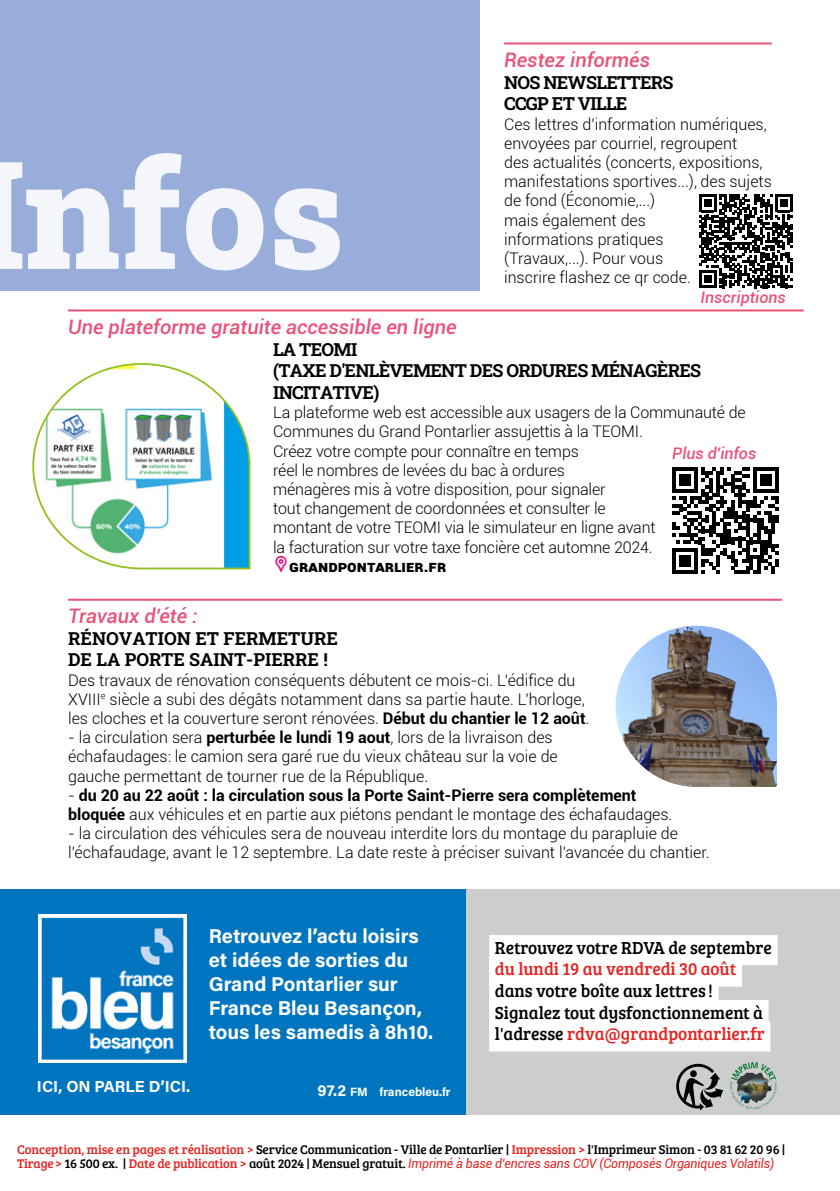
<style>
.page{position:relative;width:840px;height:1191px;background:#fff}
.page>*{position:absolute;margin:0;border:0;box-sizing:border-box;transform-origin:0 0}
.t1{font:150px "Roboto Slab";color:#fff}
.t2{font:700 20px/24px "Acumin Pro";color:#fff}
.t3{font:italic 500 20px "Roboto";color:#ea5278}
.t4{font:18px/21.6px "Bree Serif";color:#000;scale:.96 1}
.t5{font:18px/21.6px "Roboto Slab";letter-spacing:-.04em;color:#000}
.t6{font:18px/21.6px "Roboto Slab";color:#000}
.t7{font:18px "Bree Serif";color:#e52421;scale:.96 1}
.t8{font:300 16px/19.2px "Roboto";color:#000}
.t9{font:700 16px/19.2px "Roboto";color:#000}
.t10{font:italic 500 16px "Roboto";color:#ea5278}
.t11{font:900 16px "Roboto";color:#000}
.t12{font:700 16px "Acumin Pro";letter-spacing:-.005em;color:#fff}
.t13{font:13px "Bree Serif";letter-spacing:-.01em;color:#000}
.t14{font:italic 13px "Roboto";letter-spacing:-.01em;color:#e52421;scale:.95 1}
.t15{font:700 12px "Acumin Pro";color:#fff}
.s1{font-weight:700}
.s2{font-weight:300}
.s3{font-size:16px}
.s4{color:#e52421}
.s5{font-family:"Bree Serif";font-style:normal}
.s6{font-family:"Bree Serif";font-style:normal;color:#000}
</style>
<div class="page">
<div style="left:465px;top:889px;width:374px;height:225px;background:#cdcdcd"></div>
<div style="left:0;top:889px;width:465px;height:225px;background:#0075bf"></div>
<div style="left:489px;top:935px;width:288px;height:30px;background:#fff"></div>
<div style="left:489px;top:956px;width:252px;height:30px;background:#fff"></div>
<div style="left:489px;top:978px;width:229px;height:30px;background:#fff"></div>
<div style="left:489px;top:1000px;width:279px;height:30px;background:#fff"></div>
<div style="left:489px;top:1021px;width:281px;height:30px;background:#fff"></div>
<div style="left:0;top:0;width:480px;height:291px;background:#99adda"></div>
<img style="left:38px;top:915px;width:148px;height:148px">
<svg style="left:676px;top:1063px;width:46px;height:47px"></svg>
<svg style="left:730px;top:1062px;width:46px;height:48px"></svg>
<hr style="left:68px;top:599px;width:713px;height:2px;background:#ea5278">
<hr style="left:68px;top:309px;width:735px;height:2px;background:#ea5278">
<hr style="left:504px;top:42px;width:267px;height:2px;background:#ea5278">
<svg style="left:32px;top:363px;width:219px;height:207px"></svg>
<svg style="left:672px;top:467px;width:106px;height:106px"></svg>
<svg style="left:699px;top:195px;width:93px;height:93px"></svg>
<img style="left:615px;top:625px;width:161px;height:162px">
<h1 class="t1" style="left:25px;top:112px;width:320px">nfos</h1>
<p class="t3" style="left:504px;top:46px;width:147px">Restez informés</p>
<p class="t5" style="left:504px;top:71px;width:171px">NOS NEWSLETTERS<br>CCGP ET VILLE</p>
<p class="t8" style="left:504px;top:114px;width:269px">Ces lettres d'information numériques, envoyées par courriel, regroupent<br>des actualités (concerts, expositions, manifestations sportives...), des sujets de fond (Économie,...)<br>mais également des<br>informations pratiques<br>(Travaux,...). Pour vous<br>inscrire flashez ce qr code.</p>
<p class="t10" style="left:700px;top:286px;width:87px">Inscriptions</p>
<p class="t3" style="left:68px;top:313px;width:390px">Une plateforme gratuite accessible en ligne</p>
<p class="t5" style="left:273px;top:338px;width:429px">LA TEOMI<br>(TAXE D'ENLÈVEMENT DES ORDURES MÉNAGÈRES<br>INCITATIVE)</p>
<p class="t8" style="left:273px;top:402px;width:474px">La plateforme web est accessible aux usagers de la Communauté de Communes du Grand Pontarlier assujettis à la TEOMI.<br>Créez votre compte pour connaître en temps<br>réel le nombres de levées du bac à ordures<br>ménagères mis à votre disposition, pour signaler<br>tout changement de coordonnées et consulter le<br>montant de votre TEOMI via le simulateur en ligne avant<br>la facturation sur votre taxe foncière cet automne 2024.</p>
<p class="t11" style="left:289px;top:555px;width:159px">grandpontarlier.fr</p>
<p class="t10" style="left:671px;top:442px;width:86px">Plus d'infos</p>
<p class="t3" style="left:68px;top:602px;width:131px">Travaux d'été :</p>
<p class="t6" style="left:68px;top:627px;width:271px">RÉNOVATION ET FERMETURE<br>DE LA PORTE SAINT-PIERRE !</p>
<p class="t8" style="left:68px;top:669px;width:522px">Des travaux de rénovation conséquents débutent ce mois-ci. L'édifice du<br>XVIII<sup>e</sup> siècle a subi des dégâts notamment dans sa partie haute. L'horloge, les cloches et la couverture seront rénovées. <span class="s1">Début du chantier le 12 août</span>.</p>
<p class="t8" style="left:68px;top:727px;width:491px">- la circulation sera <span class="s1">perturbée le lundi 19 aout</span>, lors de la livraison des échafaudages: le camion sera garé rue du vieux château sur la voie de gauche permettant de tourner rue de la République.</p>
<p class="t9" style="left:68px;top:785px;width:605px"><span class="s2">-</span> du 20 au 22 août : la circulation sous la Porte Saint-Pierre sera complètement bloquée <span class="s2">aux véhicules et en partie aux piétons pendant le montage des échafaudages.</span></p>
<p class="t8" style="left:68px;top:823px;width:642px">- la circulation des véhicules sera de nouveau interdite lors du montage du parapluie de l'échafaudage, avant le 12 septembre. La date reste à préciser suivant l'avancée du chantier.</p>
<p class="t2" style="left:209px;top:923px;width:226px">Retrouvez l’actu loisirs et idées de sorties du<br>Grand Pontarlier sur<br>France Bleu Besançon, tous les samedis à 8h10.</p>
<p class="t12" style="left:37px;top:1075px;width:154px">ICI, ON PARLE D’ICI.</p>
<p class="t15" style="left:317px;top:1083px;width:134px"><span class="s3">97.2</span> FM francebleu.fr</p>
<p class="t4" style="left:494px;top:935px;width:290px">Retrouvez votre RDVA de septembre</p>
<p class="t7" style="left:494px;top:956px;width:253px">du lundi 19 au vendredi 30 août</p>
<p class="t4" style="left:494px;top:979px;width:282px">dans votre boîte aux lettres !<br>Signalez tout dysfonctionnement à l'adresse <span class="s4">rdva@grandpontarlier.fr</span></p>
<p class="t13" style="left:17px;top:1139px;width:769px"><span class="s4">Conception, mise en pages et réalisation &gt;</span> Service Communication - Ville de Pontarlier | <span class="s4">Impression &gt;</span> l'Imprimeur Simon - 03 81 62 20 96 |</p>
<p class="t14" style="left:17px;top:1154px;width:798px"><span class="s5">Tirage&gt;</span> <span class="s6">16 500 ex. |</span> <span class="s5">Date de publication &gt;</span> <span class="s6">août 2024 | Mensuel gratuit.</span> Imprimé à base d’encres sans COV (Composés Organiques Volatils)</p>
</div>
